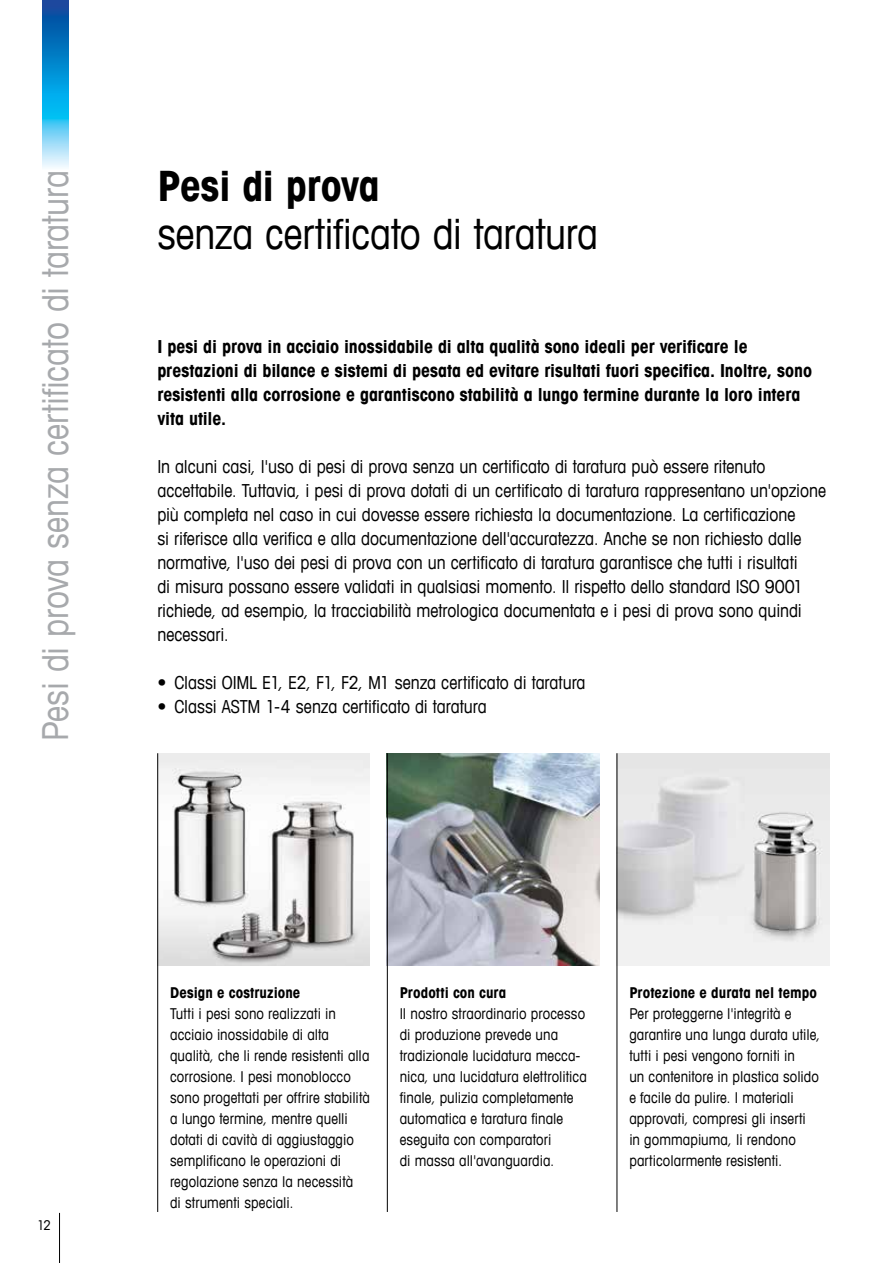
<style>
.page{position:relative;width:893px;height:1263px;background:#fff}
.page>*{position:absolute;margin:0;border:0;box-sizing:border-box;transform-origin:0 0}
.t1{font:condensed 42px "Avant Garde Com";letter-spacing:-.005em;color:#000}
.t2{font:700 condensed 42px "Avant Garde Com";letter-spacing:-.015em;color:#000}
.t3{font:condensed 36px "Avant Garde Com";letter-spacing:-.01em;color:#a7a9ac}
.t4{font:condensed 18px/24px "Avant Garde Com";letter-spacing:-.005em;color:#000}
.t5{font:700 condensed 18px/24px "Avant Garde Com";letter-spacing:-.005em;color:#000}
.t6{font:condensed 15px/21px "Avant Garde Com";letter-spacing:.005em;color:#000}
.t7{font:700 condensed 15px "Avant Garde Com";letter-spacing:.005em;color:#000}
.t8{font:condensed 13.5px "Avant Garde Com";color:#000}
</style>
<div class="page">
<hr style="left:59px;top:1213px;width:1px;height:50px;background:#000">
<img style="left:43px;top:0;width:25px;height:168px">
<img style="left:618px;top:753px;width:211px;height:213px">
<img style="left:388px;top:753px;width:212px;height:212px">
<img style="left:158px;top:753px;width:212px;height:213px">
<hr style="left:157px;top:753px;width:1px;height:459px;background:#000">
<hr style="left:387px;top:753px;width:1px;height:459px;background:#000">
<hr style="left:617px;top:753px;width:1px;height:459px;background:#000">
<h2 class="t3" style="left:33px;top:741px;width:572px;rotate:-90deg">Pesi di prova senza certificato di taratura</h2>
<h1 class="t2" style="left:157px;top:158px;width:224px">Pesi di prova</h1>
<h1 class="t1" style="left:157px;top:207px;width:442px">senza certificato di taratura</h1>
<p class="t5" style="left:157px;top:334px;width:656px">I pesi di prova in acciaio inossidabile di alta qualità sono ideali per verificare le prestazioni di bilance e sistemi di pesata ed evitare risultati fuori specifica. Inoltre, sono resistenti alla corrosione e garantiscono stabilità a lungo termine durante la loro intera vita utile.</p>
<p class="t4" style="left:157px;top:454px;width:670px">In alcuni casi, l'uso di pesi di prova senza un certificato di taratura può essere ritenuto accettabile. Tuttavia, i pesi di prova dotati di un certificato di taratura rappresentano un'opzione più completa nel caso in cui dovesse essere richiesta la documentazione. La certificazione<br>si riferisce alla verifica e alla documentazione dell'accuratezza. Anche se non richiesto dalle normative, l'uso dei pesi di prova con un certificato di taratura garantisce che tutti i risultati<br>di misura possano essere validati in qualsiasi momento. Il rispetto dello standard ISO 9001 richiede, ad esempio, la tracciabilità metrologica documentata e i pesi di prova sono quindi necessari.</p>
<p class="t4" style="left:157px;top:670px;width:430px">• Classi OIML E1, E2, F1, F2, M1 senza certificato di taratura</p>
<p class="t4" style="left:157px;top:694px;width:331px">• Classi ASTM 1-4 senza certificato di taratura</p>
<p class="t8" style="left:37px;top:1217px;width:15px">12</p>
<p class="t7" style="left:170px;top:983px;width:132px">Design e costruzione</p>
<p class="t6" style="left:170px;top:1003px;width:201px">Tutti i pesi sono realizzati in acciaio inossidabile di alta qualità, che li rende resistenti alla corrosione. I pesi monoblocco sono progettati per offrire stabilità a lungo termine, mentre quelli dotati di cavità di aggiustaggio semplificano le operazioni di regolazione senza la necessità<br>di strumenti speciali.</p>
<p class="t7" style="left:400px;top:983px;width:108px">Prodotti con cura</p>
<p class="t6" style="left:400px;top:1003px;width:189px">Il nostro straordinario processo di produzione prevede una tradizionale lucidatura mecca&shy;nica, una lucidatura elettrolitica finale, pulizia completamente automatica e taratura finale eseguita con comparatori<br>di massa all'avanguardia.</p>
<p class="t7" style="left:629px;top:983px;width:189px">Protezione e durata nel tempo</p>
<p class="t6" style="left:629px;top:1003px;width:193px">Per proteggerne l'integrità e garantire una lunga durata utile, tutti i pesi vengono forniti in<br>un contenitore in plastica solido e facile da pulire. I materiali approvati, compresi gli inserti<br>in gommapiuma, li rendono particolarmente resistenti.</p>
</div>
